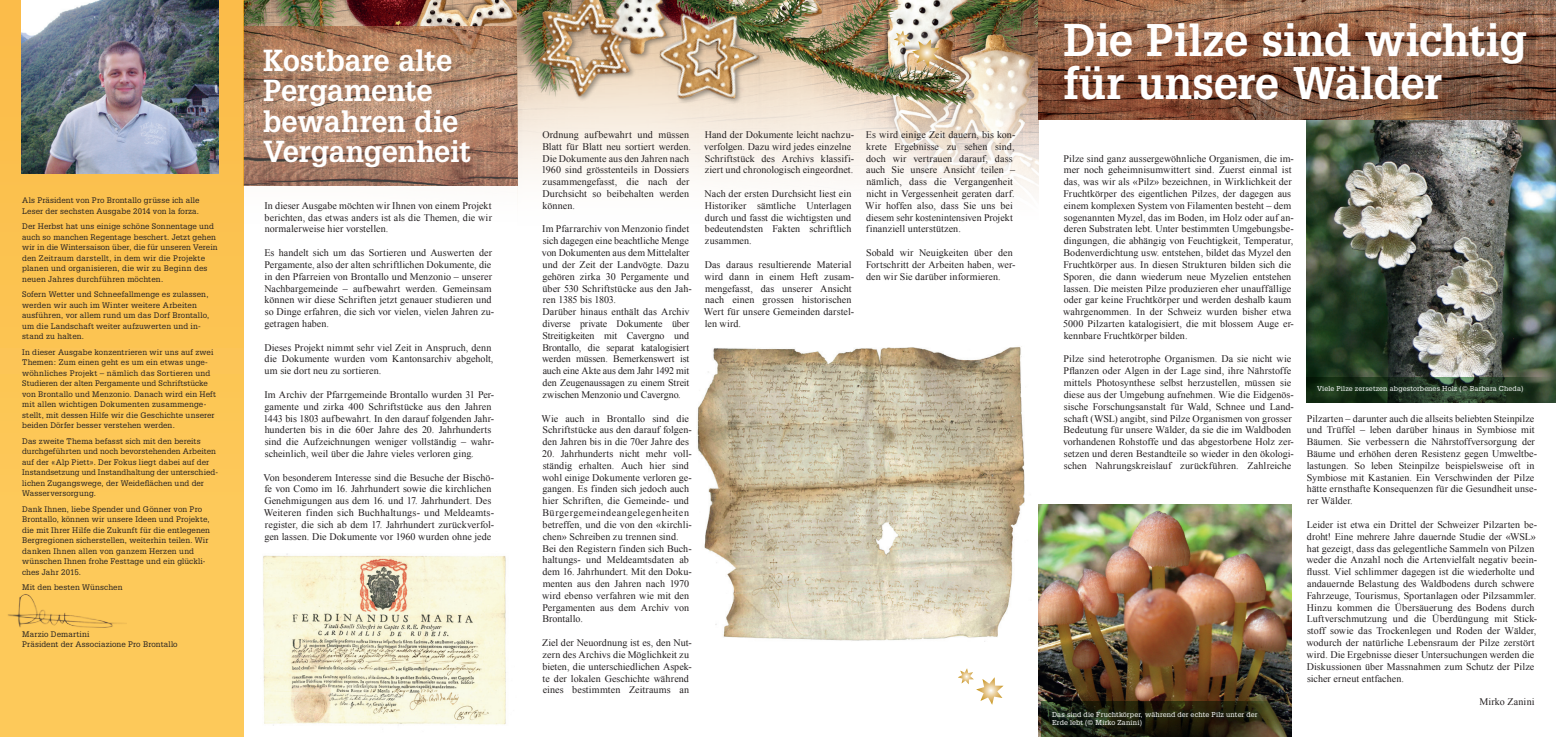
<style>
.page{position:relative;width:1556px;height:737px;background:#fff}
.page>*{position:absolute;margin:0;border:0;box-sizing:border-box;transform-origin:0 0}
.t1{font:700 44.62px/42.9px "Glypha";letter-spacing:-.01em;color:#fff}
.t2{font:700 29.75px/30.6px "Glypha";letter-spacing:-.005em;color:#fff}
.t3{font:10.06px/11.8px "Times New Roman";letter-spacing:.005em;color:#231f20}
.t4{font:7.88px/10.5px "Glypha";letter-spacing:.015em;color:#231f20}
.t5{font:7px/8.8px "Glypha";letter-spacing:.02em;color:#fff}
</style>
<div class="page">
<img style="left:243px;top:0;width:795px;height:737px">
<img style="left:243px;top:26px;width:274px;height:159px">
<div style="left:0;top:0;width:243px;height:737px;background:#fdc757"></div>
<img style="left:22px;top:0;width:197px;height:174px">
<img style="left:696px;top:346px;width:336px;height:295px">
<img style="left:1038px;top:504px;width:253px;height:233px">
<img style="left:1306px;top:119px;width:249px;height:284px">
<img style="left:260px;top:551px;width:256px;height:181px">
<img style="left:8px;top:594px;width:119px;height:34px">
<svg style="left:1041px;top:701px;width:251px;height:36px;background:#2c2a17"></svg>
<svg style="left:1306px;top:377px;width:249px;height:25px;background:#263b25"></svg>
<div style="left:1047px;top:706px;width:215px;height:25px;background:#29603f;opacity:.81"></div>
<div style="left:1312px;top:380px;width:216px;height:17px;background:#29603f;opacity:.81"></div>
<img style="left:1038px;top:0;width:517px;height:119px">
<img style="left:778px;top:0;width:197px;height:160px">
<img style="left:512px;top:0;width:266px;height:174px">
<img style="left:875px;top:12px;width:88px;height:78px">
<svg style="left:939px;top:649px;width:88px;height:78px"></svg>
<p class="t4" style="left:22px;top:195px;width:179px">Als Präsident von Pro Brontallo grüsse ich alle<br>Leser der sechsten Ausgabe 2014 von la forza.</p>
<p class="t4" style="left:22px;top:221px;width:197px">Der Herbst hat uns einige schöne Sonnentage und auch so manchen Regentage beschert. Jetzt gehen wir in die Wintersaison über, die für unseren Verein den Zeitraum darstellt, in dem wir die Projekte planen und organisieren, die wir zu Beginn des neuen Jahres durchführen möchten.</p>
<p class="t4" style="left:22px;top:289px;width:189px">Sofern Wetter und Schneefallmenge es zulassen, werden wir auch im Winter weitere Arbeiten ausführen, vor allem rund um das Dorf Brontallo, um die Landschaft weiter aufzuwerten und in&shy;stand zu halten.</p>
<p class="t4" style="left:22px;top:346px;width:195px">In dieser Ausgabe konzentrieren wir uns auf zwei Themen: Zum einen geht es um ein etwas unge&shy;wöhnliches Projekt – nämlich das Sortieren und Studieren der alten Pergamente und Schriftstücke von Brontallo und Menzonio. Danach wird ein Heft mit allen wichtigen Dokumenten zusammenge&shy;stellt, mit dessen Hilfe wir die Geschichte unserer beiden Dörfer besser verstehen werden.</p>
<p class="t4" style="left:22px;top:435px;width:197px">Das zweite Thema befasst sich mit den bereits durchgeführten und noch bevorstehenden Arbeiten auf der «Alp Piett». Der Fokus liegt dabei auf der Instandsetzung und Instandhaltung der unterschied&shy;lichen Zugangswege, der Weideflächen und der Wasserversorgung.</p>
<p class="t4" style="left:22px;top:503px;width:189px">Dank Ihnen, liebe Spender und Gönner von Pro Brontallo, können wir unsere Ideen und Projekte, die mit Ihrer Hilfe die Zukunft für die entlegenen Bergregionen sicherstellen, weiterhin teilen. Wir danken Ihnen allen von ganzem Herzen und wünschen Ihnen frohe Festtage und ein glückli&shy;ches Jahr 2015.</p>
<p class="t4" style="left:22px;top:582px;width:102px">Mit den besten Wünschen</p>
<p class="t4" style="left:22px;top:628px;width:157px">Marzio Demartini<br>Präsident der Associazione Pro Brontallo</p>
<h2 class="t2" style="left:263px;top:44px;width:209px">Kostbare alte<br>Pergamente bewahren die<br>Vergangenheit</h2>
<p class="t3" style="left:264px;top:199px;width:229px;text-align:justify">In dieser Ausgabe möchten wir Ihnen von einem Projekt berichten, das etwas anders ist als die Themen, die wir normalerweise hier vorstellen.</p>
<p class="t3" style="left:264px;top:247px;width:231px">Es handelt sich um das Sortieren und Auswerten der Pergamente, also der alten schriftlichen Dokumente, die in den Pfarreien von Brontallo und Menzonio – unserer Nachbargemeinde – aufbewahrt werden. Gemeinsam können wir diese Schriften jetzt genauer studieren und so Dinge erfahren, die sich vor vielen, vielen Jahren zu&shy;getragen haben.</p>
<p class="t3" style="left:264px;top:341px;width:230px">Dieses Projekt nimmt sehr viel Zeit in Anspruch, denn die Dokumente wurden vom Kantonsarchiv abgeholt, um sie dort neu zu sortieren.</p>
<p class="t3" style="left:263px;top:388px;width:232px">Im Archiv der Pfarrgemeinde Brontallo wurden 31 Per&shy;gamente und zirka 400 Schriftstücke aus den Jahren 1443 bis 1803 aufbewahrt. In den darauf folgenden Jahr&shy;hunderten bis in die 60er Jahre des 20. Jahrhunderts sind die Aufzeichnungen weniger vollständig – wahr&shy;scheinlich, weil über die Jahre vieles verloren ging.</p>
<p class="t3" style="left:263px;top:471px;width:232px">Von besonderem Interesse sind die Besuche der Bischö&shy;fe von Como im 16. Jahrhundert sowie die kirchlichen Genehmigungen aus dem 16. und 17. Jahrhundert. Des Weiteren finden sich Buchhaltungs- und Meldeamts&shy;register, die sich ab dem 17. Jahrhundert zurückverfol&shy;gen lassen. Die Dokumente vor 1960 wurden ohne jede</p>
<p class="t3" style="left:541px;top:128px;width:151px">Ordnung aufbewahrt und müssen<br>Blatt für Blatt neu sortiert werden.<br>Die Dokumente aus den Jahren nach<br>1960 sind grösstenteils in Dossiers zusammengefasst, die nach der<br>Durchsicht so beibehalten werden können.</p>
<p class="t3" style="left:542px;top:223px;width:151px">Im Pfarrarchiv von Menzonio findet sich dagegen eine beachtliche Menge von Dokumenten aus dem Mittelalter und der Zeit der Landvögte. Dazu gehören zirka 30 Pergamente und über 530 Schriftstücke aus den Jah&shy;ren 1385 bis 1803.<br>Darüber hinaus enthält das Archiv diverse private Dokumente über Streitigkeiten mit Cavergno und Brontallo, die separat katalogisiert werden müssen. Bemerkenswert ist auch eine Akte aus dem Jahr 1492 mit den Zeugenaussagen zu einem Streit zwischen Menzonio und Cavergno.</p>
<p class="t3" style="left:541px;top:412px;width:152px">Wie auch in Brontallo sind die<br>Schriftstücke aus den darauf folgen&shy;den Jahren bis in die 70er Jahre des</p>
<p class="t3" style="left:542px;top:447px;width:151px">20. Jahrhunderts nicht mehr voll&shy;ständig erhalten. Auch hier sind wohl einige Dokumente verloren ge&shy;gangen. Es finden sich jedoch auch hier Schriften, die Gemeinde- und<br>Bürgergemeindeangelegenheiten betreffen, und die von den «kirchli&shy;chen» Schreiben zu trennen sind.<br>Bei den Registern finden sich Buch&shy;haltungs- und Meldeamtsdaten ab dem 16. Jahrhundert. Mit den Doku&shy;menten aus den Jahren nach 1970 wird ebenso verfahren wie mit den<br>Pergamenten aus dem Archiv von<br>Brontallo.</p>
<p class="t3" style="left:542px;top:636px;width:151px">Ziel der Neuordnung ist es, den Nut&shy;zern des Archivs die Möglichkeit zu bieten, die unterschiedlichen Aspek&shy;te der lokalen Geschichte während eines bestimmten Zeitraums an</p>
<p class="t3" style="left:704px;top:128px;width:151px">Hand der Dokumente leicht nachzu&shy;verfolgen. Dazu wird jedes einzelne Schriftstück des Archivs klassifi&shy;ziert und chronologisch eingeordnet.</p>
<p class="t3" style="left:704px;top:187px;width:148px;text-align:justify">Nach der ersten Durchsicht liest ein Historiker sämtliche Unterlagen durch und fasst die wichtigsten und bedeutendsten Fakten schriftlich zusammen.</p>
<p class="t3" style="left:704px;top:258px;width:152px">Das daraus resultierende Material wird dann in einem Heft zusam&shy;mengefasst, das unserer Ansicht nach einen grossen historischen<br>Wert für unsere Gemeinden darstel&shy;len wird.</p>
<p class="t3" style="left:865px;top:128px;width:152px">Es wird einige Zeit dauern, bis kon&shy;krete Ergebnisse zu sehen sind, doch wir vertrauen darauf, dass auch Sie unsere Ansicht teilen – nämlich, dass die Vergangenheit nicht in Vergessenheit geraten darf.<br>Wir hoffen also, dass Sie uns bei diesem sehr kostenintensiven Projekt finanziell unterstützen.</p>
<p class="t3" style="left:866px;top:247px;width:151px">Sobald wir Neuigkeiten über den<br>Fortschritt der Arbeiten haben, wer&shy;den wir Sie darüber informieren.</p>
<h1 class="t1" style="left:1063px;top:17px;width:465px">Die Pilze sind wichtig für unsere Wälder</h1>
<p class="t3" style="left:1063px;top:152px;width:232px">Pilze sind ganz aussergewöhnliche Organismen, die im&shy;mer noch geheimnisumwittert sind. Zuerst einmal ist das, was wir als «Pilz» bezeichnen, in Wirklichkeit der Fruchtkörper des eigentlichen Pilzes, der dagegen aus einem komplexen System von Filamenten besteht – dem sogenannten Myzel, das im Boden, im Holz oder auf an&shy;deren Substraten lebt. Unter bestimmten Umgebungsbe&shy;dingungen, die abhängig von Feuchtigkeit, Temperatur, Bodenverdichtung usw. entstehen, bildet das Myzel den Fruchtkörper aus. In diesen Strukturen bilden sich die Sporen, die dann wiederum neue Myzelien entstehen lassen. Die meisten Pilze produzieren eher unauffällige oder gar keine Fruchtkörper und werden deshalb kaum wahrgenommen. In der Schweiz wurden bisher etwa 5000 Pilzarten katalogisiert, die mit blossem Auge er&shy;kennbare Fruchtkörper bilden.</p>
<p class="t3" style="left:1063px;top:353px;width:232px">Pilze sind heterotrophe Organismen. Da sie nicht wie Pflanzen oder Algen in der Lage sind, ihre Nährstoffe mittels Photosynthese selbst herzustellen, müssen sie diese aus der Umgebung aufnehmen. Wie die Eidgenös&shy;sische Forschungsanstalt für Wald, Schnee und Land&shy;schaft (WSL) angibt, sind Pilze Organismen von grosser Bedeutung für unsere Wälder, da sie die im Waldboden vorhandenen Rohstoffe und das abgestorbene Holz zer&shy;setzen und deren Bestandteile so wieder in den ökologi&shy;schen Nahrungskreislauf zurückführen. Zahlreiche</p>
<p class="t5" style="left:1052px;top:709px;width:207px">Das sind die Fruchtkörper, während der echte Pilz unter der<br>Erde lebt (© Mirko Zanini)</p>
<p class="t5" style="left:1316px;top:383px;width:208px">Viele Pilze zersetzen abgestorbenes Holz (© Barbara Cheda)</p>
<p class="t3" style="left:1306px;top:412px;width:232px">Pilzarten – darunter auch die allseits beliebten Steinpilze und Trüffel – leben darüber hinaus in Symbiose mit Bäumen. Sie verbessern die Nährstoffversorgung der Bäume und erhöhen deren Resistenz gegen Umweltbe&shy;lastungen. So leben Steinpilze beispielsweise oft in Symbiose mit Kastanien. Ein Verschwinden der Pilze hätte ernsthafte Konsequenzen für die Gesundheit unse&shy;rer Wälder.</p>
<p class="t3" style="left:1306px;top:518px;width:232px">Leider ist etwa ein Drittel der Schweizer Pilzarten be&shy;droht! Eine mehrere Jahre dauernde Studie der «WSL» hat gezeigt, dass das gelegentliche Sammeln von Pilzen weder die Anzahl noch die Artenvielfalt negativ beein&shy;flusst. Viel schlimmer dagegen ist die wiederholte und andauernde Belastung des Waldbodens durch schwere Fahrzeuge, Tourismus, Sportanlagen oder Pilzsammler.<br>Hinzu kommen die Übersäuerung des Bodens durch Luftverschmutzung und die Überdüngung mit Stick&shy;stoff sowie das Trockenlegen und Roden der Wälder, wodurch der natürliche Lebensraum der Pilze zerstört wird. Die Ergebnisse dieser Untersuchungen werden die Diskussionen über Massnahmen zum Schutz der Pilze sicher erneut entfachen.</p>
<p class="t3" style="left:1479px;top:695px;width:57px">Mirko Zanini</p>
</div>
